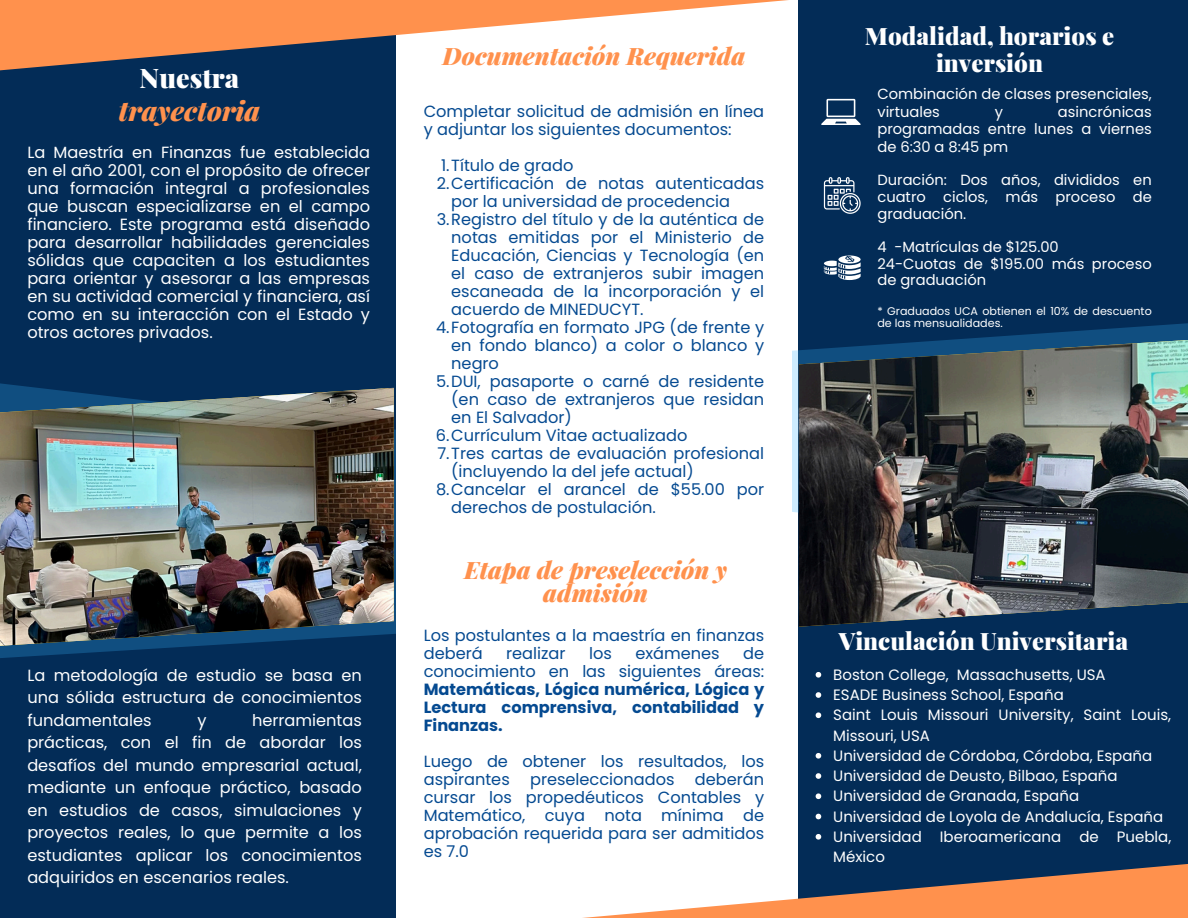
<style>
.page{position:relative;width:1188px;height:918px;background:#fff}
.page>*{position:absolute;margin:0;border:0;box-sizing:border-box;transform-origin:0 0}
.t1{font:italic 900 27px "Playfair Display";color:#ff914d}
.t2{font:900 27px "Playfair Display";color:#fff}
.t3{font:900 24px/27px "Playfair Display";color:#fff;text-align:center}
.t4{font:italic 900 24px/23.7px "Playfair Display";color:#ff914d;text-align:center}
.t5{font:16.2px/18px "Poppins";color:#054a91}
.t6{font:16.2px/18px "Poppins";color:#fff;text-align:justify}
.t7{font:700 16.2px/18px "Poppins";color:#054a91;text-align:justify}
.t8{font:15px/20.2px "Poppins";color:#fff}
.t9{font:14.7px/16.6px "Poppins";color:#fff}
.t10{font:11.1px/12px "Poppins";color:#fff}
.s1{font-weight:400}
</style>
<div class="page">
<div style="left:0;top:0;width:399px;height:918px;background:#032c57"></div>
<div style="left:799px;top:0;width:389px;height:918px;background:#032c57"></div>
<svg style="left:792px;top:302px;width:396px;height:287px"></svg>
<svg style="left:0;top:383px;width:396px;height:275px"></svg>
<img style="left:0;top:388px;width:394px;height:258px">
<img style="left:799px;top:337px;width:389px;height:290px">
<svg style="left:582px;top:863px;width:606px;height:55px"></svg>
<svg style="left:0;top:0;width:789px;height:71px"></svg>
<svg style="left:816px;top:672px;width:5px;height:6px"></svg>
<svg style="left:816px;top:692px;width:5px;height:6px"></svg>
<svg style="left:816px;top:712px;width:5px;height:6px"></svg>
<svg style="left:816px;top:753px;width:5px;height:6px"></svg>
<svg style="left:816px;top:773px;width:5px;height:6px"></svg>
<svg style="left:816px;top:793px;width:5px;height:6px"></svg>
<svg style="left:816px;top:814px;width:5px;height:5px"></svg>
<svg style="left:816px;top:834px;width:5px;height:6px"></svg>
<svg style="left:821px;top:99px;width:40px;height:26px"></svg>
<svg style="left:824px;top:177px;width:37px;height:37px"></svg>
<svg style="left:824px;top:255px;width:37px;height:25px"></svg>
<p class="t2" style="left:140px;top:59px;width:101px">Nuestra</p>
<p class="t1" style="left:119px;top:92px;width:143px">trayectoria</p>
<p class="t6" style="left:27px;top:144px;width:344px">La Maestría en Finanzas fue establecida en el año 2001, con el propósito de ofrecer una formación integral a profesionales que buscan especializarse en el campo financiero. Este programa está diseñado para desarrollar habilidades gerenciales sólidas que capaciten a los estudiantes para orientar y asesorar a las empresas en su actividad comercial y financiera, así como en su interacción con el Estado y otros actores privados.</p>
<p class="t6" style="left:27px;top:664px;width:336px;line-height:22.5px">La metodología de estudio se basa en una sólida estructura de conocimientos fundamentales</p>
<p class="t6" style="left:27px;top:709px;width:336px;line-height:22.5px;text-indent:225px">herramientas prácticas, con el fin de abordar los desafíos del mundo empresarial actual, mediante un enfoque práctico, basado en estudios de casos, simulaciones y proyectos reales, lo que permite a los estudiantes aplicar los conocimientos adquiridos en escenarios reales.</p>
<p class="t6" style="left:197px;top:711px;width:11px">y</p>
<p class="t4" style="left:443px;top:43px;width:304px">Documentación Requerida</p>
<h1 class="t5" style="left:424px;top:102px;width:342px">Completar solicitud de admisión en línea y adjuntar los siguientes documentos:</h1>
<h3 class="t5" style="left:441px;top:156px;width:134px">1.Título de grado</h3>
<h3 class="t5" style="left:451px;top:174px;width:314px;text-indent:-14px">2.Certificación de notas autenticadas por la universidad de procedencia</h3>
<h3 class="t5" style="left:451px;top:210px;width:314px;text-align:justify;text-indent:-15px">3.Registro del título y de la auténtica de notas emitidas por el Ministerio de Educación, Ciencias y Tecnología (en el caso de extranjeros subir imagen escaneada de la incorporación y el acuerdo de MINEDUCYT.</h3>
<p class="t5" style="left:451px;top:318px;width:314px;text-align:justify;text-indent:-15px">4.Fotografía en formato JPG (de frente y en fondo blanco) a color o blanco y negro</p>
<p class="t5" style="left:451px;top:372px;width:314px;text-align:justify;text-indent:-15px">5.DUI, pasaporte o carné de residente (en caso de extranjeros que residan en El Salvador)</p>
<p class="t5" style="left:436px;top:426px;width:253px">6.Currículum Vitae actualizado</p>
<p class="t5" style="left:451px;top:444px;width:314px;text-indent:-14px">7.Tres cartas de evaluación profesional (incluyendo la del jefe actual)</p>
<p class="t5" style="left:451px;top:480px;width:314px;text-indent:-15px">8.Cancelar el arancel de $55.00 por derechos de postulación.</p>
<p class="t4" style="left:464px;top:557px;width:264px">Etapa de preselección y admisión</p>
<h2 class="t5" style="left:424px;top:626px;width:342px">Los postulantes a la maestría en finanzas deberá</h2>
<h2 class="t5" style="left:506px;top:644px;width:61px">realizar</h2>
<h2 class="t5" style="left:589px;top:644px;width:24px">los</h2>
<h2 class="t5" style="left:635px;top:644px;width:86px">exámenes</h2>
<h2 class="t7" style="left:424px;top:644px;width:342px;text-indent:319px"><span class="s1">de conocimiento en las siguientes áreas:<br></span>Matemáticas, Lógica numérica, Lógica y Lectura comprensiva, contabilidad y Finanzas.</h2>
<p class="t5" style="left:424px;top:752px;width:342px">Luego de obtener los resultados, los aspirantes</p>
<p class="t5" style="left:424px;top:770px;width:342px;text-align:justify;text-indent:271px">deberán cursar los propedéuticos Contables y Matemático, cuya nota mínima de aprobación requerida para ser admitidos es 7.0</p>
<p class="t5" style="left:530px;top:770px;width:146px">preseleccionados</p>
<p class="t3" style="left:865px;top:22px;width:251px">Modalidad, horarios e inversión</p>
<p class="t9" style="left:877px;top:85px;width:276px;line-height:17.5px">Combinación de clases presenciales, virtuales</p>
<p class="t9" style="left:877px;top:103px;width:276px;line-height:17.5px;text-align:justify;text-indent:181px">asincrónicas programadas entre lunes a viernes de 6:30 a 8:45 pm</p>
<p class="t9" style="left:877px;top:172px;width:276px;text-align:justify">Duración: Dos años, divididos en cuatro ciclos, más proceso de graduación.</p>
<p class="t9" style="left:877px;top:239px;width:276px">4 -Matrículas de $125.00<br>24-Cuotas de $195.00 más proceso de graduación</p>
<p class="t10" style="left:877px;top:305px;width:276px">* Graduados UCA obtienen el 10% de descuento de las mensualidades.</p>
<p class="t9" style="left:995px;top:103px;width:10px">y</p>
<p class="t3" style="left:839px;top:626px;width:291px">Vinculación Universitaria</p>
<h2 class="t8" style="left:833px;top:664px;width:274px">Boston College, Massachusetts, USA</h2>
<h3 class="t8" style="left:833px;top:685px;width:232px">ESADE Business School, España</h3>
<h3 class="t8" style="left:833px;top:705px;width:340px">Saint Louis Missouri University, Saint Louis,<br>Missouri, USA</h3>
<h2 class="t8" style="left:833px;top:745px;width:321px">Universidad de Córdoba, Córdoba, España</h2>
<h3 class="t8" style="left:833px;top:766px;width:286px">Universidad de Deusto, Bilbao, España</h3>
<h3 class="t8" style="left:833px;top:786px;width:247px">Universidad de Granada, España</h3>
<h3 class="t8" style="left:833px;top:806px;width:332px">Universidad de Loyola de Andalucía, España</h3>
<p class="t8" style="left:833px;top:826px;width:340px">Universidad Iberoamericana de Puebla,<br>México</p>
</div>
